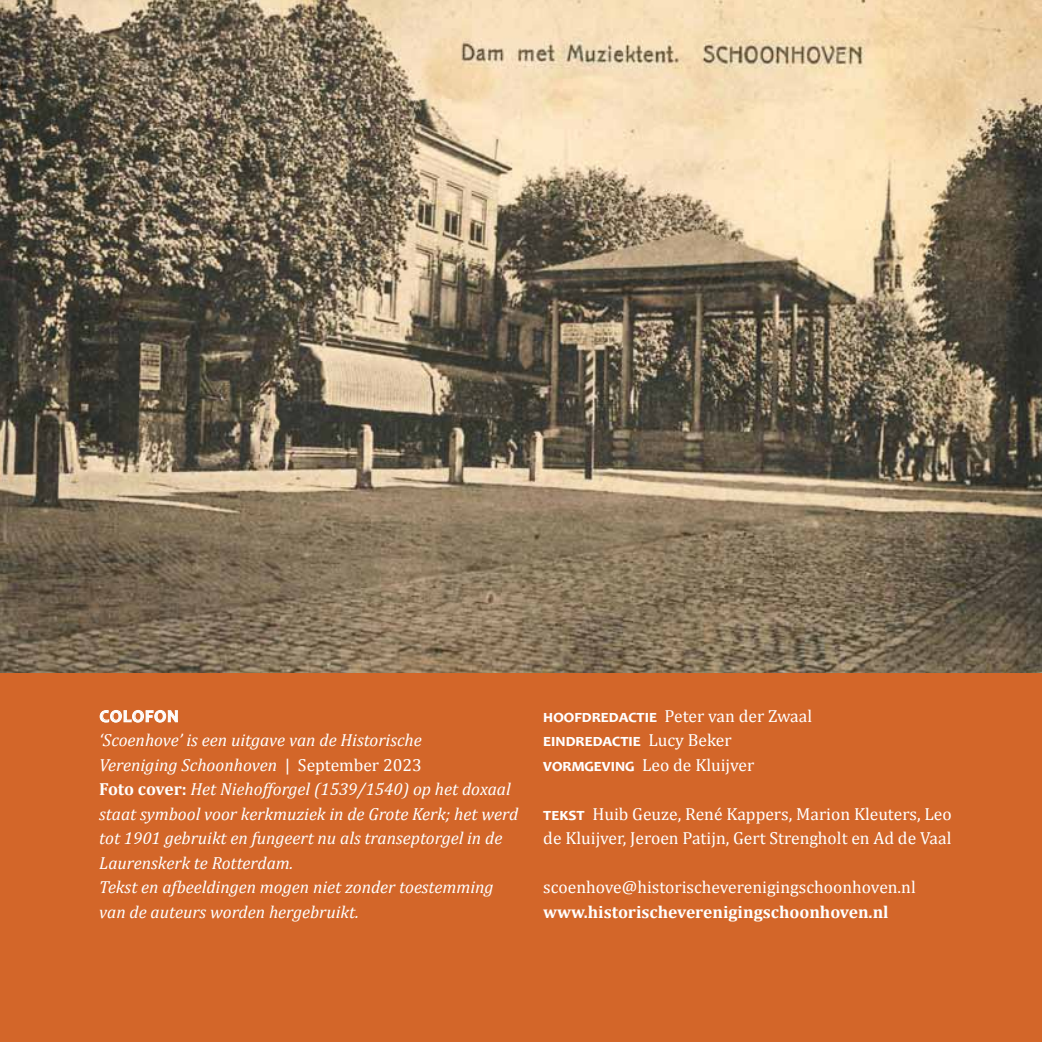
<style>
.page{position:relative;width:1042px;height:1042px;background:#d36629}
.page>*{position:absolute;margin:0;border:0;box-sizing:border-box;transform-origin:0 0}
.t1{font:italic 17.5px/24.5px "Cambria";color:#fff}
.t2{font:17.5px/24.5px "Cambria";color:#fff}
.t3{font:700 17.5px "Cambria";color:#fff}
.t4{font:700 17.5px "Candara";color:#fff}
.t5{font:700 17.5px "Candara";letter-spacing:.04em;color:#fff}
.s1{font-style:normal}
.s2{font-weight:700;font-style:normal}
.s3{font-family:"Candara";font-weight:700}
.s4{font-family:"Cambria";font-weight:400}
</style>
<div class="page">
<img style="left:0;top:0;width:1042px;height:673px">
<svg style="left:100px;top:710px;width:78px;height:12px"></svg>
<p class="t5" style="left:100px;top:705px;width:78px">Colofon</p>
<p class="t1" style="left:99px;top:727px;width:420px">‘Scoenhove’ is een uitgave van de Historische<br>Vereniging Schoonhoven <span class="s1">| September 2023<br></span><span class="s2">Foto cover:</span> Het Niehofforgel (1539/1540) op het doxaal staat symbool voor kerkmuziek in de Grote Kerk; het werd tot 1901 gebruikt en fungeert nu als transeptorgel in de Laurenskerk te Rotterdam.<br>Tekst en afbeeldingen mogen niet zonder toestemming van de auteurs worden hergebruikt.</p>
<p class="t2" style="left:543px;top:703px;width:270px"><span class="s3">hoofdredactie</span> Peter van der Zwaal</p>
<p class="t4" style="left:543px;top:730px;width:190px">eindredactie <span class="s4">Lucy Beker</span></p>
<p class="t2" style="left:543px;top:752px;width:212px"><span class="s3">vormgeving</span> Leo de Kluijver</p>
<p class="t2" style="left:543px;top:801px;width:410px"><span class="s3">tekst</span> Huib Geuze, René Kappers, Marion Kleuters, Leo de Kluijver, Jeroen Patijn, Gert Strengholt en Ad de Vaal</p>
<p class="t2" style="left:543px;top:875px;width:374px">scoenhove@historischeverenigingschoonhoven.nl</p>
<p class="t3" style="left:543px;top:901px;width:347px">www.historischeverenigingschoonhoven.nl</p>
</div>
